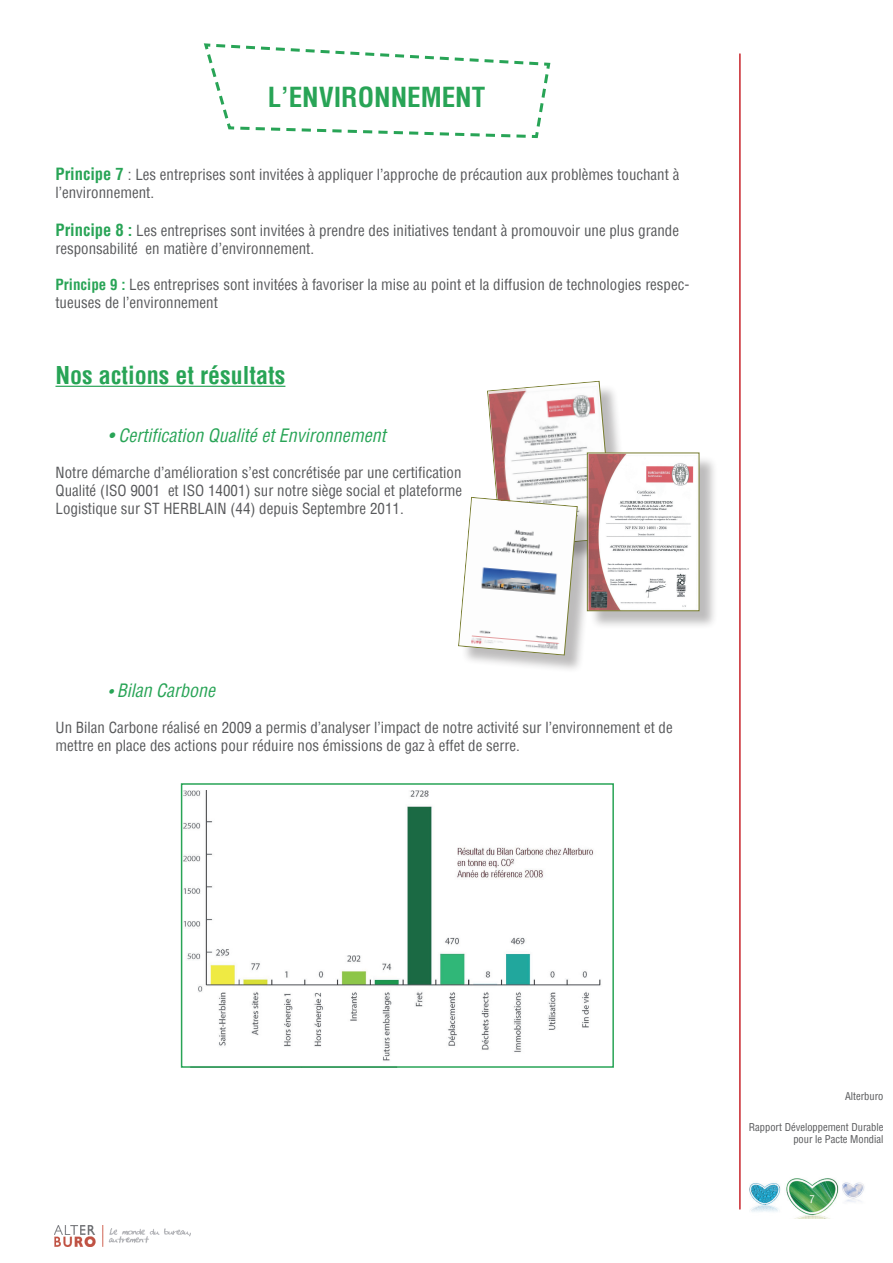
<style>
.page{position:relative;width:893px;height:1263px;background:#fff}
.page>*{position:absolute;margin:0;border:0;box-sizing:border-box;transform-origin:0 0}
.t1{font:700 condensed 27px "Helvetica";color:#28a456}
.t2{font:700 condensed 24px "Helvetica";color:#28a456}
.t3{font:italic condensed 18px "Helvetica";color:#28a456}
.t4{font:condensed 15px/18px "Helvetica";color:#57585a}
.t5{font:condensed 10.5px/12.6px "Helvetica";color:#57585a;text-align:right}
.t6{font:condensed 10.5px "Helvetica";color:#fff}
.s1{font-weight:700;font-size:16.5px;color:#28a456}
.s2{font-weight:700;color:#28a456}
.s3{font-size:15px}
</style>
<div class="page">
<img style="left:739px;top:1178px;width:126px;height:41px">
<hr style="left:739px;top:54px;width:2px;height:1155px;background:#c8242b">
<img style="left:54px;top:1226px;width:137px;height:20px">
<svg style="left:203px;top:43px;width:348px;height:96px"></svg>
<hr style="left:56px;top:386px;width:229px;height:1px;background:#28a456">
<div style="left:489px;top:383px;width:142px;height:183px;background:#231f20;opacity:.3"></div>
<div style="left:589px;top:455px;width:129px;height:175px;background:#231f20;opacity:.3"></div>
<img style="left:614px;top:454px;width:83px;height:155px">
<div style="left:460px;top:499px;width:136px;height:174px;background:#231f20;opacity:.3"></div>
<svg style="left:458px;top:381px;width:156px;height:275px"></svg>
<img style="left:184px;top:791px;width:417px;height:270px">
<div style="left:181px;top:783px;width:433px;height:285px;border:2px solid #28a456"></div>
<h1 class="t1" style="left:268px;top:79px;width:190px">L’ENVIRONNEMENT</h1>
<p class="t4" style="left:55px;top:166px;width:625px"><span class="s1">Principe 7</span> : Les entreprises sont invitées à appliquer l’approche de précaution aux problèmes touchant à l’environnement.</p>
<p class="t4" style="left:56px;top:222px;width:625px"><span class="s1">Principe 8 :</span> Les entreprises sont invitées à prendre des initiatives tendant à promouvoir une plus grande responsabilité en matière d’environnement.</p>
<p class="t4" style="left:55px;top:276px;width:635px"><span class="s2">Principe 9 :</span> Les entreprises sont invitées à favoriser la mise au point et la diffusion de technologies respec&shy;tueuses de l’environnement</p>
<h2 class="t2" style="left:56px;top:359px;width:231px">Nos actions et résultats</h2>
<p class="t3" style="left:108px;top:423px;width:279px">• Certification Qualité et Environnement</p>
<p class="t4" style="left:56px;top:463px;width:408px;text-align:justify">Notre démarche d’amélioration s’est concrétisée par une certification Qualité (ISO 9001 et ISO 14001) sur notre siège social et plateforme Logistique sur ST HERBLAIN (44) depuis Septembre 2011.</p>
<p class="t3" style="left:108px;top:679px;width:109px"><span class="s3">•</span> Bilan Carbone</p>
<p class="t4" style="left:56px;top:718px;width:619px">Un Bilan Carbone réalisé en 2009 a permis d’analyser l’impact de notre activité sur l’environnement et de mettre en place des actions pour réduire nos émissions de gaz à effet de serre.</p>
<p class="t5" style="left:845px;top:1090px;width:40px">Alterburo</p>
<p class="t5" style="left:749px;top:1120px;width:136px">Rapport Développement Durable pour le Pacte Mondial</p>
<p class="t6" style="left:809px;top:1192px;width:7px">7</p>
</div>
